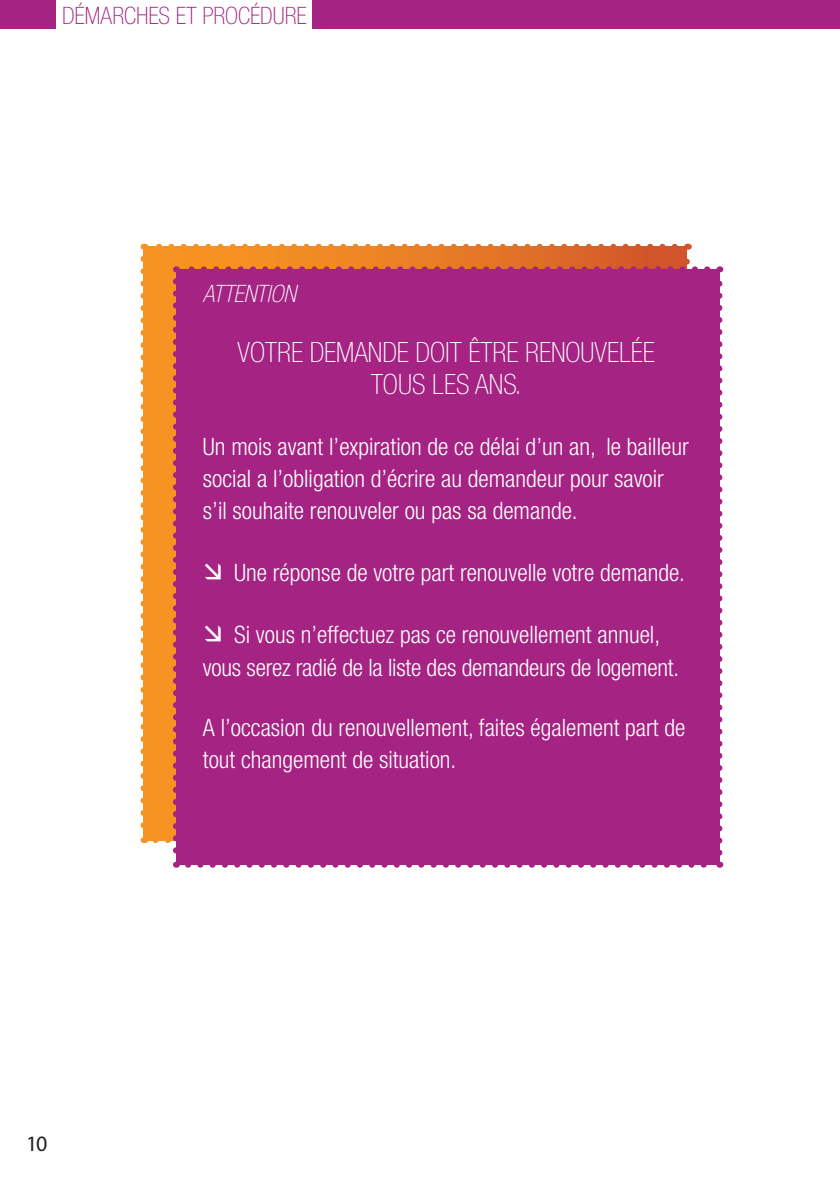
<style>
.page{position:relative;width:840px;height:1191px;background:#fff}
.page>*{position:absolute;margin:0;border:0;box-sizing:border-box;transform-origin:0 0}
.t1{font:100 condensed 28px/32px "Helvetica Neue";color:#fff;text-align:center}
.t2{font:300 condensed 24px/32px "Helvetica Neue";color:#fff}
.t3{font:100 condensed 24px "Helvetica Neue";color:#a42383}
.t4{font:italic 100 condensed 24px "Helvetica Neue";color:#fff}
.t5{font:22px "Myriad Pro";color:#231f20}
</style>
<div class="page">
<div style="left:0;top:0;width:839px;height:28px;background:#a42383"></div>
<div style="left:57px;top:0;width:255px;height:28px;background:#fff"></div>
<svg style="left:140px;top:244px;width:582px;height:623px;background:#ab2f7d"></svg>
<p class="t3" style="left:62px;top:7px;width:246px">DÉMARCHES ET PROCÉDURE</p>
<p class="t4" style="left:203px;top:285px;width:94px">ATTENTION</p>
<p class="t1" style="left:237px;top:339px;width:418px">VOTRE DEMANDE DOIT ÊTRE RENOUVELÉE<br>TOUS LES ANS.</p>
<p class="t2" style="left:203px;top:432px;width:487px">Un mois avant l’expiration de ce délai d’un an, le bailleur social a l’obligation d’écrire au demandeur pour savoir s’il souhaite renouveler ou pas sa demande.</p>
<p class="t2" style="left:234px;top:558px;width:452px">Une réponse de votre part renouvelle votre demande.</p>
<p class="t2" style="left:203px;top:621px;width:477px;text-align:center">Si vous n’effectuez pas ce renouvellement annuel,<br>vous serez radié de la liste des demandeurs de logement.</p>
<p class="t2" style="left:203px;top:713px;width:483px">A l’occasion du renouvellement, faites également part de tout changement de situation.</p>
<p class="t5" style="left:26px;top:1135px;width:23px">10</p>
</div>
